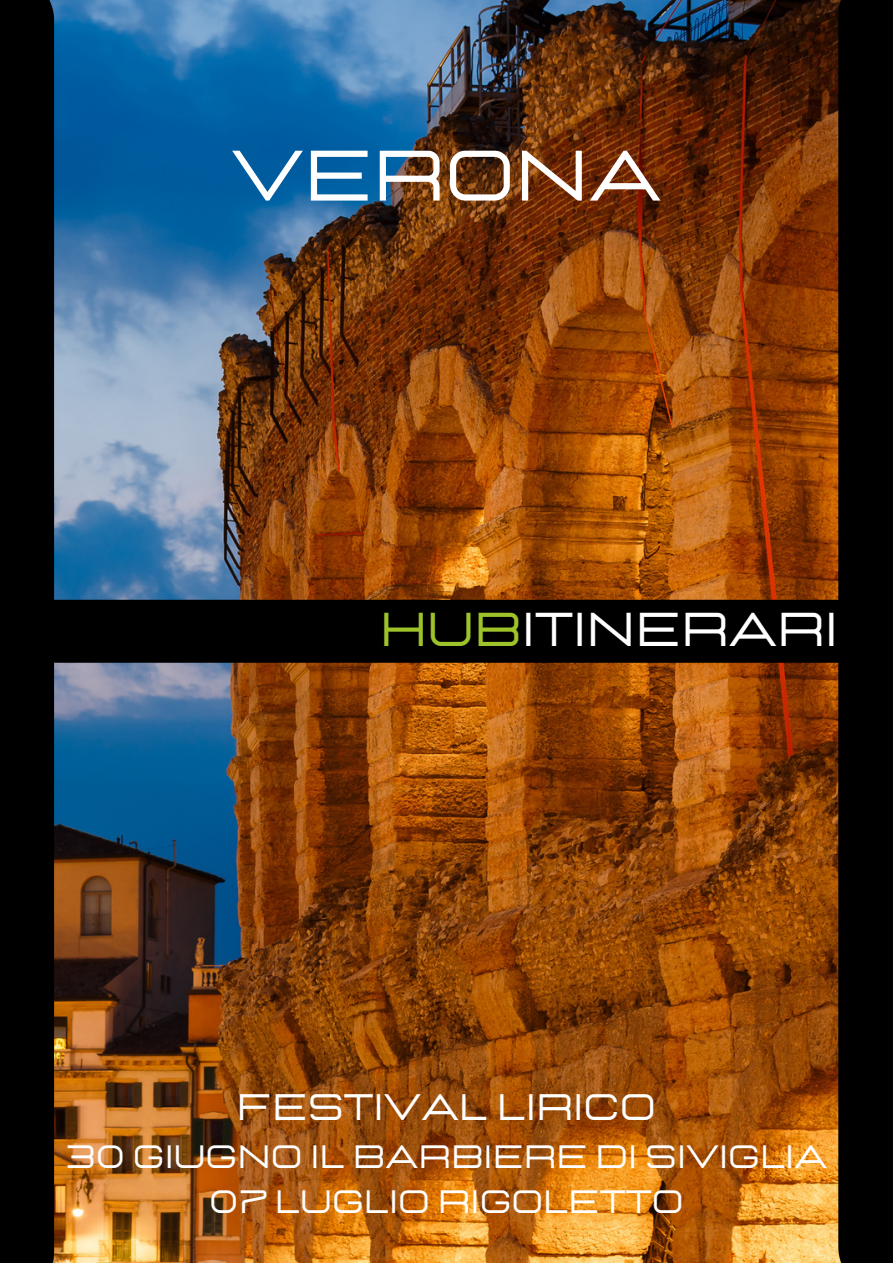
<style>
.page{position:relative;width:893px;height:1264px;background:#fff}
.page>*{position:absolute;margin:0;border:0;box-sizing:border-box;transform-origin:0 0}
.t1{font:71.25px "Lastica";color:#fff}
.t2{font:47.25px "Lastica";color:#fff}
.t3{font:36.75px "Lastica";color:#fff}
.t4{font:32.25px "Lastica";color:#fff}
.s1{color:#9ec22a}
</style>
<div class="page">
<img style="left:54px;top:0;width:784px;height:1262px">
<div style="left:54px;top:599px;width:784px;height:63px;background:#000"></div>
<div style="left:0;top:0;width:54px;height:1262px;background:#000"></div>
<div style="left:838px;top:0;width:54px;height:1262px;background:#000"></div>
<p class="t1" style="left:231px;top:141px;width:432px">VERONA</p>
<p class="t2" style="left:380px;top:606px;width:460px"><span class="s1">HUB</span>ITINERARI</p>
<p class="t3" style="left:237px;top:1089px;width:421px">FESTIVAL LIRICO</p>
<p class="t4" style="left:65px;top:1140px;width:763px">30 GIUGNO IL BARBIERE DI SIVIGLIA</p>
<p class="t4" style="left:209px;top:1185px;width:475px">07 LUGLIO RIGOLETTO</p>
</div>
